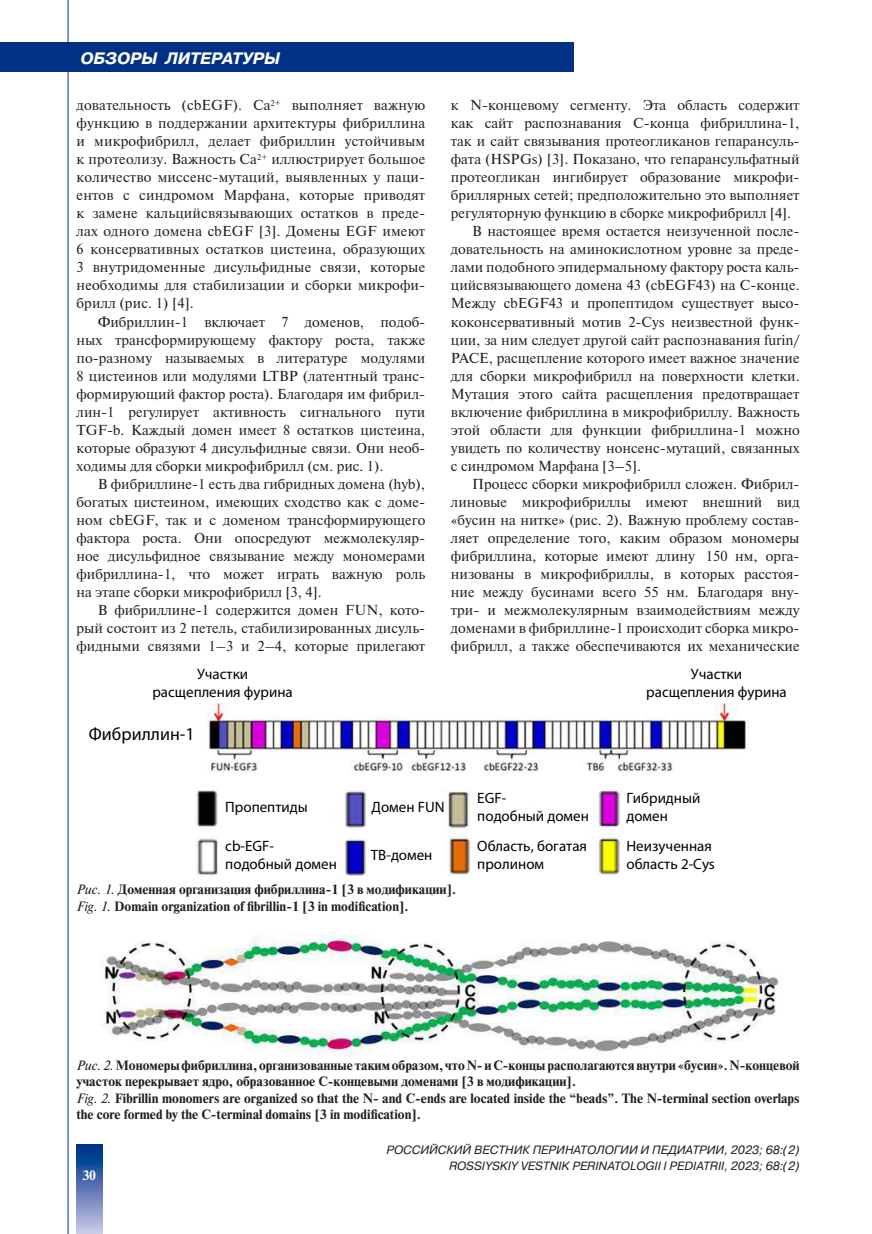
<style>
.page{position:relative;width:872px;height:1234px;background:#fff}
.page>*{position:absolute;margin:0;border:0;box-sizing:border-box;transform-origin:0 0}
.t1{font:18px "Myriad Pro";color:#000}
.t2{font:italic 700 16.5px "Pragmatica C";color:#fff}
.t3{font:15px/18px "Myriad Pro";color:#000}
.t4{font:14.4px/18px "Newton";color:#231f20;text-align:justify}
.t5{font:700 13.5px/16.5px "Newton";color:#231f20}
.t6{font:700 13.5px "Newton";color:#fff}
.t7{font:italic 12px/16.5px "Pragmatica C";color:#231f20;text-align:right}
.s1{font-weight:400;font-style:italic}
</style>
<div class="page">
<img style="left:196px;top:703px;width:553px;height:173px">
<img style="left:100px;top:934px;width:679px;height:123px">
<div style="left:0;top:43px;width:574px;height:29px;background:#003186"></div>
<svg style="left:77px;top:1144px;width:25px;height:89px;background:#5a78b3"></svg>
<hr style="left:68px;top:0;width:1px;height:1233px;background:#003186">
<p class="t2" style="left:80px;top:49px;width:201px">ОБЗОРЫ ЛИТЕРАТУРЫ</p>
<p class="t4" style="left:77px;top:96px;width:350px">довательность (cbEGF). Ca<sup>2+</sup> выполняет важную функцию в поддержании архитектуры фибриллина и микрофибрилл, делает фибриллин устойчивым к протеолизу. Важность Ca<sup>2+</sup> иллюстрирует большое количество миссенс-мутаций, выявленных у паци&shy;ентов с синдромом Марфана, которые приводят к замене кальцийсвязывающих остатков в преде&shy;лах одного домена cbEGF [3]. Домены EGF имеют 6 консервативных остатков цистеина, образующих 3 внутридоменные дисульфидные связи, которые необходимы для стабилизации и сборки микрофи&shy;брилл (рис. 1) [4].</p>
<p class="t4" style="left:77px;top:312px;width:350px;text-indent:21px">Фибриллин-1 включает 7 доменов, подоб&shy;ных трансформирующему фактору роста, также по-разному называемых в литературе модулями 8 цистеинов или модулями LTBP (латентный транс&shy;формирующий фактор роста). Благодаря им фибрил&shy;лин-1 регулирует активность сигнального пути TGF-b. Каждый домен имеет 8 остатков цистеина, которые образуют 4 дисульфидные связи. Они необ&shy;ходимы для сборки микрофибрилл (см. рис. 1).</p>
<p class="t4" style="left:77px;top:474px;width:350px;text-indent:21px">В фибриллине-1 есть два гибридных домена (hyb), богатых цистеином, имеющих сходство как с доме&shy;ном cbEGF, так и с доменом трансформирующего фактора роста. Они опосредуют межмолекуляр&shy;ное дисульфидное связывание между мономерами фибриллина-1, что может играть важную роль на этапе сборки микрофибрилл [3, 4].</p>
<p class="t4" style="left:77px;top:600px;width:350px;text-indent:21px">В фибриллине-1 содержится домен FUN, кото&shy;рый состоит из 2 петель, стабилизированных дисуль&shy;фидными связями 1–3 и 2–4, которые прилегают</p>
<p class="t3" style="left:152px;top:664px;width:142px;text-align:center">Участки расщепления фурина</p>
<p class="t1" style="left:89px;top:723px;width:107px">Фибриллин-1</p>
<p class="t4" style="left:451px;top:96px;width:350px">к N-концевому сегменту. Эта область содержит</p>
<p class="t4" style="left:451px;top:114px;width:350px">как сайт распознавания С-конца фибриллина-1,</p>
<p class="t4" style="left:451px;top:132px;width:350px">так и сайт связывания протеогликанов гепарансуль-</p>
<p class="t4" style="left:451px;top:150px;width:350px">фата (HSPGs) [3]. Показано, что гепарансульфатный</p>
<p class="t4" style="left:451px;top:168px;width:350px">протеогликан ингибирует образование микрофи-</p>
<p class="t4" style="left:451px;top:186px;width:350px">бриллярных сетей; предположительно это выполняет</p>
<p class="t4" style="left:451px;top:204px;width:342px">регуляторную функцию в сборке микрофибрилл [4].</p>
<p class="t4" style="left:472px;top:222px;width:329px">В настоящее время остается неизученной после-</p>
<p class="t4" style="left:451px;top:240px;width:350px">довательность на аминокислотном уровне за преде-</p>
<p class="t4" style="left:451px;top:258px;width:350px">лами подобного эпидермальному фактору роста каль-</p>
<p class="t4" style="left:451px;top:276px;width:350px">цийсвязывающего домена 43 (cbEGF43) на С-конце.</p>
<p class="t4" style="left:451px;top:294px;width:350px">Между cbEGF43 и пропептидом существует высо-</p>
<p class="t4" style="left:451px;top:312px;width:350px">коконсервативный мотив 2-Cys неизвестной функ-</p>
<p class="t4" style="left:451px;top:330px;width:350px">ции, за ним следует другой сайт распознавания furin/</p>
<p class="t4" style="left:451px;top:348px;width:350px">PACE, расщепление которого имеет важное значение</p>
<p class="t4" style="left:451px;top:366px;width:350px">для сборки микрофибрилл на поверхности клетки.</p>
<p class="t4" style="left:451px;top:384px;width:350px">Мутация этого сайта расщепления предотвращает</p>
<p class="t4" style="left:451px;top:402px;width:350px">включение фибриллина в микрофибриллу. Важность</p>
<p class="t4" style="left:451px;top:420px;width:350px">этой области для функции фибриллина-1 можно</p>
<p class="t4" style="left:451px;top:438px;width:350px">увидеть по количеству нонсенс-мутаций, связанных</p>
<p class="t4" style="left:451px;top:456px;width:192px">с синдромом Марфана [3–5].</p>
<p class="t4" style="left:472px;top:474px;width:329px">Процесс сборки микрофибрилл сложен. Фибрил-</p>
<p class="t4" style="left:451px;top:492px;width:350px">линовые микрофибриллы имеют внешний вид</p>
<p class="t4" style="left:451px;top:510px;width:350px">«бусин на нитке» (рис. 2). Важную проблему состав-</p>
<p class="t4" style="left:451px;top:528px;width:350px">ляет определение того, каким образом мономеры</p>
<p class="t4" style="left:451px;top:546px;width:350px">фибриллина, которые имеют длину ∼150 нм, орга-</p>
<p class="t4" style="left:451px;top:564px;width:350px">низованы в микрофибриллы, в которых расстоя-</p>
<p class="t4" style="left:451px;top:582px;width:350px">ние между бусинами всего 55 нм. Благодаря вну-</p>
<p class="t4" style="left:451px;top:600px;width:350px">три- и межмолекулярным взаимодействиям между</p>
<p class="t4" style="left:451px;top:618px;width:350px">доменами в фибриллине-1 происходит сборка микро-</p>
<p class="t4" style="left:451px;top:636px;width:350px">фибрилл, а также обеспечиваются их механические</p>
<p class="t3" style="left:646px;top:664px;width:142px;text-align:center">Участки расщепления фурина</p>
<p class="t3" style="left:225px;top:797px;width:84px">Пропептиды</p>
<p class="t3" style="left:371px;top:797px;width:75px">Домен FUN</p>
<p class="t3" style="left:477px;top:788px;width:113px">EGF-<br>подобный домен</p>
<p class="t3" style="left:477px;top:836px;width:111px">Область, богатая пролином</p>
<p class="t3" style="left:225px;top:836px;width:113px">cb-EGF&shy;подобный домен</p>
<p class="t3" style="left:371px;top:845px;width:63px">TB-домен</p>
<p class="t5" style="left:77px;top:881px;width:381px"><span class="s1">Рис. 1.</span> Доменная организация фибриллина-1 [3 в модификации].<br><span class="s1">Fig. 1.</span> Domain organization of fibrillin-1 [3 in modification].</p>
<p class="t3" style="left:626px;top:788px;width:75px">Гибридный домен</p>
<p class="t3" style="left:626px;top:836px;width:90px">Неизученная область 2-Cys</p>
<p class="t5" style="left:77px;top:1056px;width:724px"><span class="s1">Рис. 2.</span> Мономеры фибриллина, организованные таким образом, что N- и С-концы располагаются внутри «бусин». N-концевой участок перекрывает ядро, образованное С-концевыми доменами [3 в модификации].<br><span class="s1">Fig. 2.</span> Fibrillin monomers are organized so that the N- and C-ends are located inside the “beads”. The N-terminal section overlaps the core formed by the C-terminal domains [3 in modification].</p>
<p class="t6" style="left:82px;top:1166px;width:15px">30</p>
<p class="t7" style="left:386px;top:1141px;width:415px">РОССИЙСКИЙ ВЕСТНИК ПЕРИНАТОЛОГИИ И ПЕДИАТРИИ, 2023; 68:(2)<br>ROSSIYSKIY VESTNIK PERINATOLOGII I PEDIATRII, 2023; 68:(2)</p>
</div>
